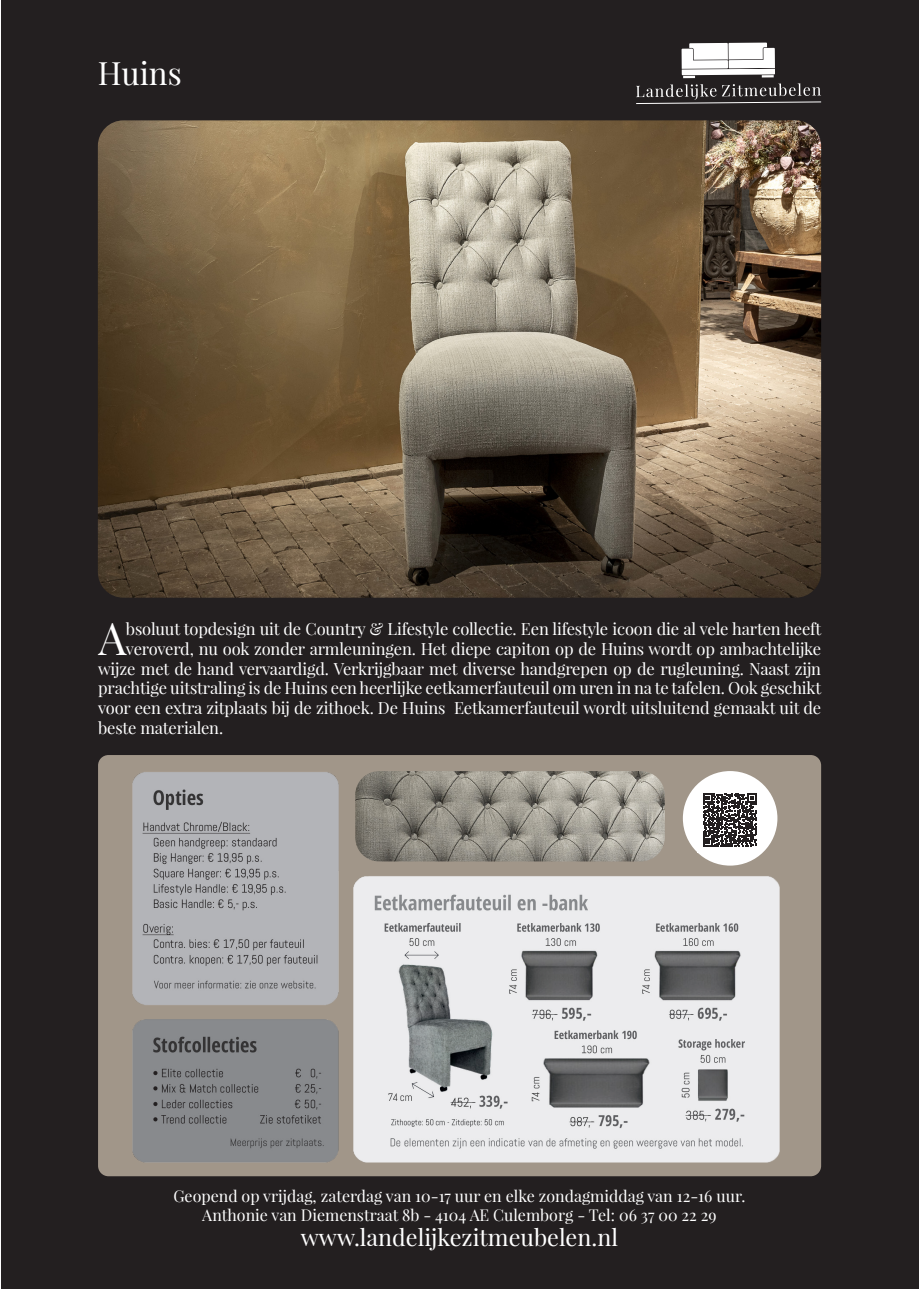
<style>
.page{position:relative;width:919px;height:1289px;background:#fff}
.page>*{position:absolute;margin:0;border:0;box-sizing:border-box;transform-origin:0 0}
.t1{font:44.4px "Playfair Display";color:#fff}
.t2{font:31.5px "Playfair Display";color:#fff}
.t3{font:23.4px "Playfair Display";color:#fff}
.t4{font:16.5px "Playfair Display";letter-spacing:-.01em;color:#fff}
.neuer_Fließtext{font:15.9px/19.2px "Playfair Display";color:#fff;text-align:center}
</style>
<div class="page">
<div style="left:1px;top:0;width:917px;height:1288px;background:#231f20"></div>
<svg style="left:636px;top:43px;width:185px;height:61px"></svg>
<div style="left:98px;top:755px;width:723px;height:421px;background:#a19689;border-radius:10px"></div>
<img style="left:98px;top:120px;width:723px;height:477px">
<img style="left:132px;top:771px;width:648px;height:392px">
<div style="left:682px;top:771px;width:95px;height:94px;background:#fff;border-radius:50%"></div>
<svg style="left:703px;top:793px;width:53px;height:54px"></svg>
<p class="t2" style="left:98px;top:53px;width:85px">Huins</p>
<p class="t1" style="left:98px;top:610px;width:30px">A</p>
<p class="t4" style="left:126px;top:618px;width:697px">bsoluut topdesign uit de Country &amp; Lifestyle collectie. Een lifestyle icoon die al vele harten heeft</p>
<p class="t4" style="left:126px;top:638px;width:696px">veroverd, nu ook zonder armleuningen. Het diepe capiton op de Huins wordt op ambachtelijke</p>
<p class="t4" style="left:98px;top:658px;width:724px">wijze met de hand vervaardigd. Verkrijgbaar met diverse handgrepen op de rugleuning. Naast zijn</p>
<p class="t4" style="left:98px;top:677px;width:724px">prachtige uitstraling is de Huins een heerlijke eetkamerfauteuil om uren in na te tafelen. Ook geschikt</p>
<p class="t4" style="left:98px;top:697px;width:724px">voor een extra zitplaats bij de zithoek. De Huins Eetkamerfauteuil wordt uitsluitend gemaakt uit de</p>
<p class="t4" style="left:98px;top:717px;width:127px">beste materialen.</p>
<p class="neuer_Fließtext" style="left:173px;top:1186px;width:573px">Geopend op vrijdag, zaterdag van 10-17 uur en elke zondagmiddag van 12-16 uur.<br>Anthonie van Diemenstraat 8b - 4104 AE Culemborg - Tel: 06 37 00 22 29</p>
<p class="t3" style="left:301px;top:1222px;width:318px">www.landelijkezitmeubelen.nl</p>
</div>
